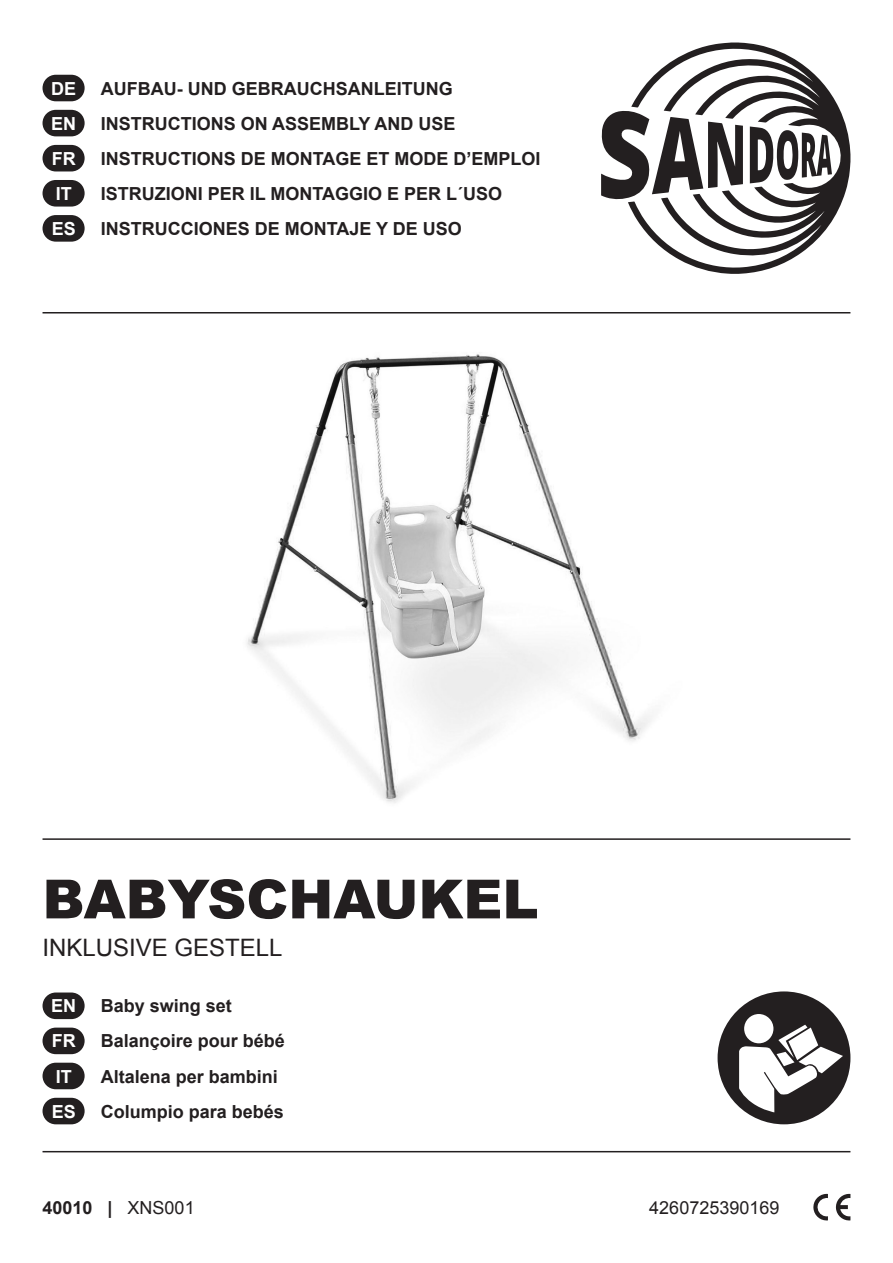
<style>
.page{position:relative;width:893px;height:1263px;background:#fff}
.page>*{position:absolute;margin:0;border:0;box-sizing:border-box;transform-origin:0 0}
.t1{font:900 54px "Arial";color:#231f20}
.t2{font:24px "Arial";color:#231f20}
.t3{font:700 18px "Arial";color:#231f20}
.t4{font:700 18px "Arial";color:#fff}
.t5{font:18px "Arial";color:#231f20}
.s1{font-weight:400}
</style>
<div class="page">
<img style="left:177px;top:313px;width:539px;height:490px">
<svg style="left:628px;top:43px;width:222px;height:231px"></svg>
<svg style="left:601px;top:110px;width:142px;height:90px"></svg>
<svg style="left:750px;top:127px;width:82px;height:56px"></svg>
<svg style="left:718px;top:991px;width:132px;height:133px"></svg>
<hr style="left:43px;top:838px;width:807px;height:2px;background:#231f20">
<hr style="left:43px;top:312px;width:807px;height:1px;background:#231f20">
<hr style="left:43px;top:1151px;width:807px;height:1px;background:#231f20">
<div style="left:43px;top:992px;width:42px;height:27px;background:#231f20;border-radius:13px"></div>
<div style="left:43px;top:110px;width:42px;height:26px;background:#231f20;border-radius:13px"></div>
<div style="left:43px;top:75px;width:42px;height:26px;background:#231f20;border-radius:13px"></div>
<div style="left:43px;top:1027px;width:42px;height:27px;background:#231f20;border-radius:13px"></div>
<div style="left:43px;top:145px;width:42px;height:26px;background:#231f20;border-radius:13px"></div>
<div style="left:43px;top:1063px;width:42px;height:26px;background:#231f20;border-radius:13px"></div>
<div style="left:43px;top:180px;width:42px;height:27px;background:#231f20;border-radius:13px"></div>
<div style="left:43px;top:1098px;width:42px;height:26px;background:#231f20;border-radius:13px"></div>
<div style="left:43px;top:215px;width:42px;height:27px;background:#231f20;border-radius:13px"></div>
<svg style="left:813px;top:1194px;width:15px;height:27px"></svg>
<svg style="left:835px;top:1194px;width:15px;height:27px"></svg>
<p class="t4" style="left:51px;top:76px;width:27px">DE</p>
<p class="t3" style="left:101px;top:76px;width:353px">AUFBAU- UND GEBRAUCHSANLEITUNG</p>
<p class="t4" style="left:51px;top:111px;width:27px">EN</p>
<p class="t3" style="left:101px;top:111px;width:356px">INSTRUCTIONS ON ASSEMBLY AND USE</p>
<p class="t4" style="left:52px;top:147px;width:25px">FR</p>
<p class="t3" style="left:101px;top:147px;width:441px">INSTRUCTIONS DE MONTAGE ET MODE D’EMPLOI</p>
<p class="t4" style="left:56px;top:182px;width:18px">IT</p>
<p class="t3" style="left:101px;top:182px;width:403px">ISTRUZIONI PER IL MONTAGGIO E PER L´USO</p>
<p class="t4" style="left:52px;top:217px;width:26px">ES</p>
<p class="t3" style="left:101px;top:217px;width:363px">INSTRUCCIONES DE MONTAJE Y DE USO</p>
<h1 class="t1" style="left:43px;top:860px;width:497px">BABYSCHAUKEL</h1>
<h2 class="t2" style="left:43px;top:932px;width:242px">INKLUSIVE GESTELL</h2>
<p class="t4" style="left:51px;top:994px;width:27px">EN</p>
<p class="t3" style="left:101px;top:994px;width:133px">Baby swing set</p>
<p class="t4" style="left:52px;top:1029px;width:25px">FR</p>
<p class="t3" style="left:101px;top:1029px;width:186px">Balançoire pour bébé</p>
<p class="t4" style="left:56px;top:1064px;width:18px">IT</p>
<p class="t3" style="left:101px;top:1064px;width:179px">Altalena per bambini</p>
<p class="t4" style="left:52px;top:1099px;width:26px">ES</p>
<p class="t3" style="left:101px;top:1099px;width:185px">Columpio para bebés</p>
<p class="t3" style="left:43px;top:1195px;width:154px">40010 | <span class="s1">XNS001</span></p>
<p class="t5" style="left:649px;top:1195px;width:132px">4260725390169</p>
</div>
